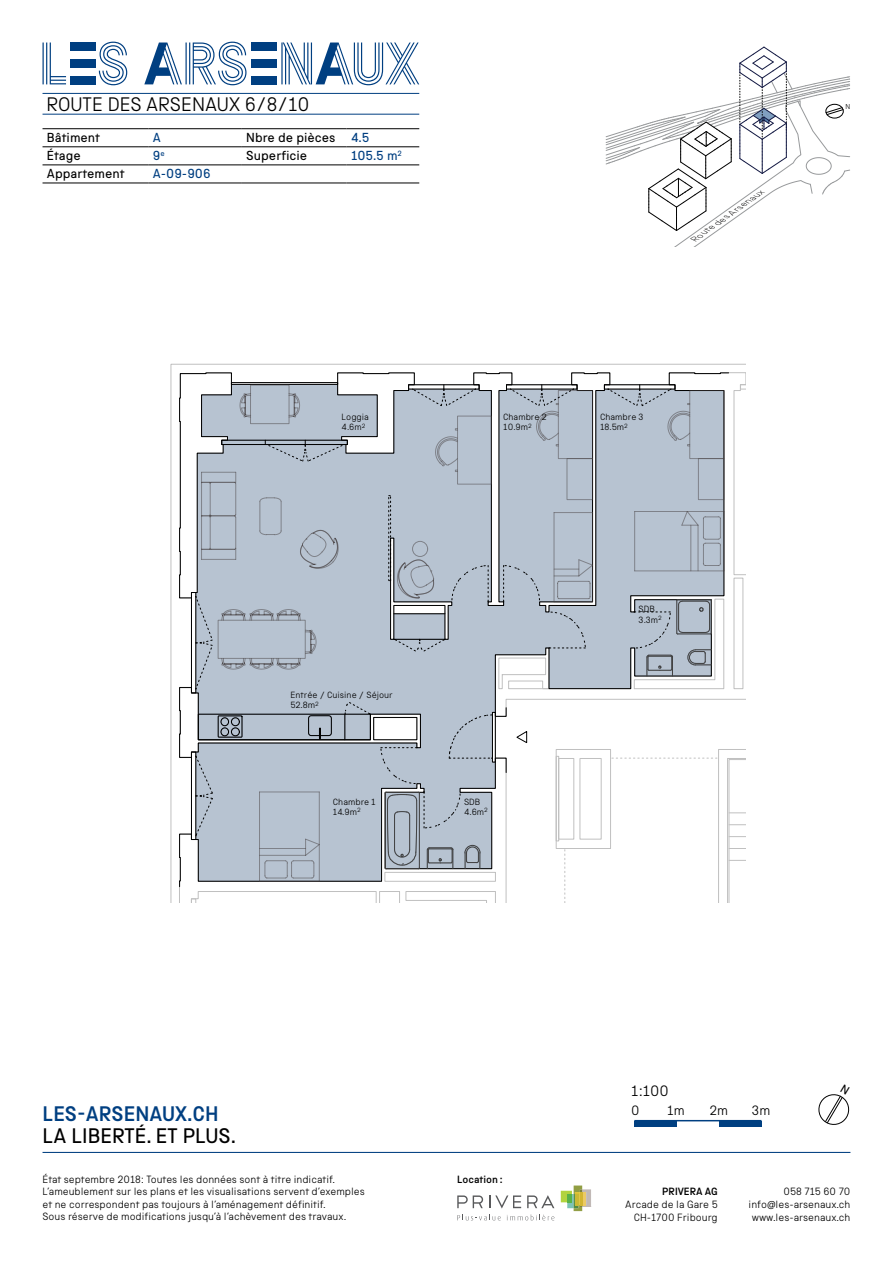
<style>
.page{position:relative;width:893px;height:1263px;background:#fff}
.page>*{position:absolute;margin:0;border:0;box-sizing:border-box;transform-origin:0 0}
.t1{font:21px "Copy";color:#000}
.t2{font:500 21px "Copy";color:#003f81}
.t3{font:300 19.5px "Copy";color:#000}
.t4{font:300 15px "Copy";color:#000}
.t5{font:300 13.5px "Copy";color:#000}
.t6{font:13.05px "Copy";color:#000}
.t7{font:13.05px "Copy";color:#003f81}
.t8{font:300 10.5px/12.6px "Copy";color:#000;text-align:right}
.t9{font:500 10.5px "Copy";color:#000}
.t10{font:300 9px/10.5px "Copy";color:#000}
.t11{font:italic 100 8.1px "Copy";color:#000;scale:1.19 1}
.t12{font:300 7.2px "Copy";color:#000}
.s1{color:#003f81}
</style>
<div class="page">
<hr style="left:634px;top:1120px;width:127px;height:1px;background:#003f81">
<div style="left:634px;top:1121px;width:43px;height:6px;background:#003f81"></div>
<div style="left:719px;top:1121px;width:42px;height:6px;background:#003f81"></div>
<svg style="left:561px;top:1185px;width:30px;height:26px"></svg>
<svg style="left:457px;top:1195px;width:26px;height:13px"></svg>
<svg style="left:489px;top:1195px;width:32px;height:13px"></svg>
<svg style="left:527px;top:1195px;width:27px;height:13px"></svg>
<svg style="left:457px;top:1214px;width:44px;height:6px"></svg>
<svg style="left:507px;top:1214px;width:47px;height:6px"></svg>
<hr style="left:43px;top:1152px;width:807px;height:1px;background:#003f81">
<hr style="left:43px;top:93px;width:376px;height:1px;background:#003f81">
<hr style="left:43px;top:114px;width:376px;height:1px;background:#003f81">
<svg style="left:144px;top:42px;width:275px;height:43px"></svg>
<svg style="left:43px;top:42px;width:84px;height:43px"></svg>
<div style="left:70px;top:43px;width:25px;height:8px;background:#003f81"></div>
<div style="left:251px;top:43px;width:25px;height:8px;background:#003f81"></div>
<div style="left:70px;top:59px;width:25px;height:9px;background:#003f81"></div>
<div style="left:251px;top:59px;width:25px;height:9px;background:#003f81"></div>
<div style="left:70px;top:76px;width:25px;height:8px;background:#003f81"></div>
<div style="left:251px;top:76px;width:25px;height:8px;background:#003f81"></div>
<svg style="left:179px;top:372px;width:566px;height:530px"></svg>
<hr style="left:43px;top:128px;width:105px;height:1px;background:#000">
<hr style="left:148px;top:128px;width:94px;height:1px;background:#000">
<hr style="left:242px;top:128px;width:105px;height:1px;background:#000">
<hr style="left:347px;top:128px;width:72px;height:1px;background:#000">
<hr style="left:43px;top:147px;width:105px;height:1px;background:#000">
<hr style="left:148px;top:147px;width:94px;height:1px;background:#000">
<hr style="left:242px;top:147px;width:105px;height:1px;background:#000">
<hr style="left:347px;top:147px;width:72px;height:1px;background:#000">
<hr style="left:43px;top:165px;width:105px;height:1px;background:#000">
<hr style="left:148px;top:165px;width:94px;height:1px;background:#000">
<hr style="left:242px;top:165px;width:105px;height:1px;background:#000">
<hr style="left:347px;top:165px;width:72px;height:1px;background:#000">
<hr style="left:43px;top:183px;width:105px;height:1px;background:#000">
<hr style="left:148px;top:183px;width:94px;height:1px;background:#000">
<hr style="left:242px;top:183px;width:105px;height:1px;background:#000">
<hr style="left:347px;top:183px;width:72px;height:1px;background:#000">
<svg style="left:606px;top:47px;width:244px;height:200px"></svg>
<svg style="left:818px;top:1094px;width:32px;height:31px"></svg>
<h2 class="t3" style="left:46px;top:93px;width:265px">Route des arsenaux 6/8/10</h2>
<p class="t6" style="left:47px;top:130px;width:55px">Bâtiment</p>
<p class="t7" style="left:153px;top:130px;width:10px">A</p>
<p class="t6" style="left:246px;top:130px;width:125px">Nbre de pièces <span class="s1">4.5</span></p>
<p class="t6" style="left:47px;top:148px;width:35px">étage</p>
<p class="t7" style="left:153px;top:148px;width:13px">9<sup>e</sup></p>
<p class="t6" style="left:246px;top:148px;width:63px">Superficie</p>
<p class="t7" style="left:351px;top:148px;width:52px">105.5 m<sup>2</sup></p>
<p class="t6" style="left:47px;top:166px;width:79px">Appartement</p>
<p class="t7" style="left:153px;top:166px;width:59px">A-09-906</p>
<p class="t11" style="left:691px;top:236px;width:74px;rotate:-35deg">Route des Arsenaux</p>
<p class="t10" style="left:342px;top:412px;width:29px">Loggia<br>4.6m<sup>2</sup></p>
<p class="t10" style="left:503px;top:412px;width:45px">Chambre 2<br>10.9m<sup>2</sup></p>
<p class="t10" style="left:600px;top:412px;width:45px">Chambre 3<br>18.5m<sup>2</sup></p>
<p class="t10" style="left:290px;top:689px;width:104px">Entrée / Cuisine / Séjour<br>52.8m<sup>2</sup></p>
<p class="t10" style="left:333px;top:796px;width:44px">Chambre 1<br>14.9m<sup>2</sup></p>
<p class="t10" style="left:464px;top:796px;width:25px">SDB<br>4.6m<sup>2</sup></p>
<p class="t10" style="left:639px;top:603px;width:25px">SDB<br>3.3m<sup>2</sup></p>
<p class="t12" style="left:845px;top:102px;width:6px">N</p>
<h1 class="t2" style="left:43px;top:1101px;width:177px">LES-ARSENAUX.ch</h1>
<h1 class="t1" style="left:43px;top:1123px;width:195px">LA LIBERTé. ET PLUS.</h1>
<p class="t8" style="left:43px;top:1173px;width:324px;text-align:left">État septembre 2018: Toutes les données sont à titre indicatif.<br>L’ameublement sur les plans et les visualisations servent d’exemples et ne correspondent pas toujours à l’aménagement définitif.<br>Sous réserve de modifications jusqu’à l’achèvement des travaux.</p>
<p class="t9" style="left:457px;top:1173px;width:47px">Location:</p>
<h3 class="t4" style="left:631px;top:1082px;width:39px">1:100</h3>
<p class="t5" style="left:631px;top:1103px;width:10px">0</p>
<p class="t5" style="left:667px;top:1103px;width:19px">1m</p>
<p class="t5" style="left:709px;top:1103px;width:20px">2m</p>
<p class="t5" style="left:752px;top:1103px;width:20px">3m</p>
<p class="t9" style="left:662px;top:1186px;width:57px">PRIVERA AG</p>
<p class="t8" style="left:625px;top:1198px;width:94px">Arcade de la Gare 5<br>CH-1700 Fribourg</p>
<p class="t8" style="left:749px;top:1185px;width:103px;text-align:justify;text-indent:35px">058 715 60 70 info@les-arsenaux.ch www.les-arsenaux.ch</p>
</div>
